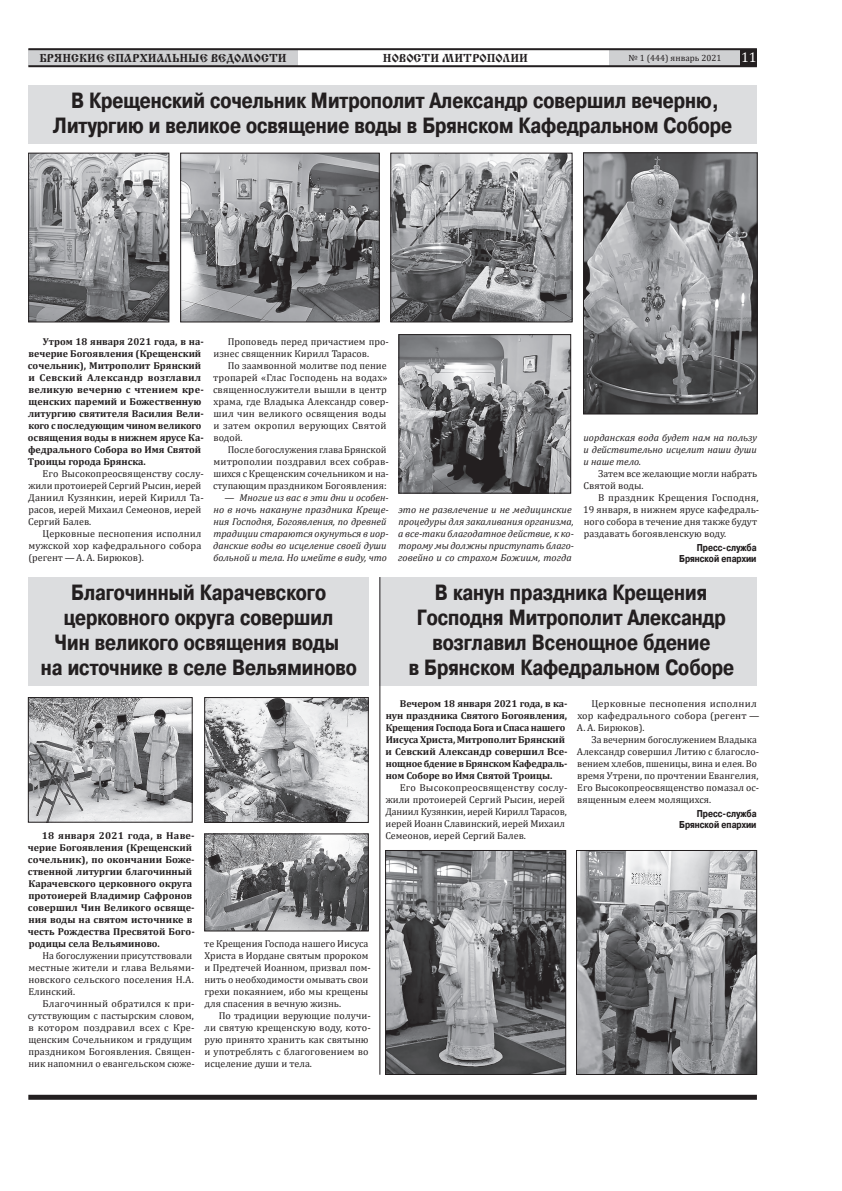
<style>
.page{position:relative;width:842px;height:1191px;background:#fff}
.page>*{position:absolute;margin:0;border:0;box-sizing:border-box;transform-origin:0 0}
.t1{font:700 22px/25px "Pragmatica Cond C";color:#231f20;text-align:center}
.t2{font:14px "Cambria";color:#fff}
.t3{font:12px "Cyrillic Old";color:#231f20}
.t4{font:10px/12px "Cambria";color:#231f20}
.t5{font:700 10px/12px "Cambria";color:#231f20}
.t6{font:italic 10px/12px "Cambria";color:#231f20}
.t7{font:700 10px/11px "Pragmatica Cond C";color:#231f20;text-align:right}
.t8{font:9px "Cambria";color:#231f20}
</style>
<div class="page">
<div style="left:609px;top:50px;width:132px;height:16px;background:#cfd0d2"></div>
<div style="left:28px;top:49px;width:270px;height:17px;background:#cfd0d2"></div>
<hr style="left:28px;top:48px;width:729px;height:2px;background:#231f20">
<hr style="left:28px;top:65px;width:729px;height:2px;background:#231f20">
<div style="left:741px;top:50px;width:16px;height:16px;background:#231f20"></div>
<div style="left:28px;top:1094px;width:729px;height:5px;background:#231f20"></div>
<div style="left:28px;top:85px;width:729px;height:58px;background:#dcdddf"></div>
<div style="left:28px;top:577px;width:341px;height:108px;background:#dcdddf"></div>
<div style="left:380px;top:577px;width:377px;height:108px;background:#dcdddf"></div>
<img style="left:30px;top:155px;width:137px;height:165px">
<div style="left:28px;top:153px;width:141px;height:169px;border:1px solid #231f20"></div>
<img style="left:392px;top:155px;width:178px;height:165px">
<div style="left:390px;top:153px;width:182px;height:169px;border:1px solid #231f20"></div>
<img style="left:182px;top:155px;width:195px;height:165px">
<div style="left:180px;top:153px;width:199px;height:169px;border:1px solid #231f20"></div>
<img style="left:401px;top:336px;width:168px;height:155px">
<div style="left:399px;top:334px;width:172px;height:159px;border:1px solid #231f20"></div>
<img style="left:585px;top:155px;width:170px;height:257px">
<div style="left:583px;top:153px;width:174px;height:261px;border:1px solid #231f20"></div>
<img style="left:30px;top:699px;width:160px;height:121px">
<div style="left:28px;top:697px;width:164px;height:125px;border:1px solid #231f20"></div>
<img style="left:206px;top:699px;width:161px;height:121px">
<div style="left:204px;top:697px;width:165px;height:125px;border:1px solid #231f20"></div>
<img style="left:206px;top:835px;width:161px;height:94px">
<div style="left:204px;top:833px;width:165px;height:98px;border:1px solid #231f20"></div>
<img style="left:387px;top:852px;width:177px;height:220px">
<div style="left:385px;top:850px;width:181px;height:224px;border:1px solid #231f20"></div>
<img style="left:578px;top:852px;width:177px;height:220px">
<div style="left:576px;top:850px;width:181px;height:224px;border:1px solid #231f20"></div>
<hr style="left:380px;top:577px;width:1px;height:497px;background:#231f20">
<p class="t3" style="left:39px;top:51px;width:249px">БРЯНСКИЕ ЕПАРХИАЛЬНЫЕ ВЕДОМОСТИ</p>
<p class="t3" style="left:383px;top:51px;width:147px">НОВОСТИ МИТРОПОЛИИ</p>
<p class="t8" style="left:628px;top:52px;width:94px">№ 1 (444) январь 2021</p>
<h2 class="t2" style="left:741px;top:49px;width:17px">11</h2>
<h1 class="t1" style="left:53px;top:88px;width:680px">В Крещенский сочельник Митрополит Александр совершил вечерню,<br>Литургию и великое освящение воды в Брянском Кафедральном Соборе</h1>
<p class="t5" style="left:28px;top:335px;width:177px;text-indent:15px">Утром 18 января 2021 года, в на&shy;вечерие Богоявления (Крещенский сочельник), Митрополит Брянский и Севский Александр возглавил великую вечерню с чтением кре&shy;щенских паремий и Божественную литургию святителя Василия Вели&shy;кого с последующим чином великого освящения воды в нижнем ярусе Ка&shy;федрального Собора во Имя Святой<br>Троицы города Брянска.</p>
<p class="t4" style="left:28px;top:467px;width:177px;text-indent:14px">Его Высокопреосвященству сослу&shy;жили протоиерей Сергий Рысин, иерей<br>Даниил Кузянкин, иерей Кирилл Та&shy;расов, иерей Михаил Семеонов, иерей<br>Сергий Балев.</p>
<p class="t4" style="left:28px;top:527px;width:175px;text-align:justify;text-indent:14px">Церковные песнопения исполнил мужской хор кафедрального собора (регент — А. А. Бирюков).</p>
<p class="t4" style="left:213px;top:335px;width:177px;text-indent:14px">Проповедь перед причастием про&shy;изнес священник Кирилл Тарасов.</p>
<p class="t4" style="left:213px;top:359px;width:177px;text-indent:15px">По заамвонной молитве под пение тропарей «Глас Господень на водах» священнослужители вышли в центр храма, где Владыка Александр совер&shy;шил чин великого освящения воды и затем окропил верующих Святой водой.</p>
<p class="t4" style="left:213px;top:443px;width:177px;text-indent:15px">После богослужения глава Брянской митрополии поздравил всех собрав&shy;шихся с Крещенским сочельником и на&shy;ступающим праздником Богоявления:</p>
<p class="t6" style="left:213px;top:491px;width:177px;text-indent:11px">— Многие из вас в эти дни и особен&shy;но в ночь накануне праздника Креще&shy;ния Господня, Богоявления, по древней традиции стараются окунуться в иор&shy;данские воды во исцеление своей души больной и тела. Но имейте в виду, что</p>
<p class="t6" style="left:398px;top:503px;width:177px">это не развлечение и не медицинские процедуры для закаливания организма, а -все-таки благодатное действие, к ко&shy;торому мы должны приступать благо&shy;говейно и со страхом Божиим, тогда</p>
<p class="t6" style="left:583px;top:431px;width:175px;text-align:justify">иорданская вода будет нам на пользу и действительно исцелит наши души и наше тело.</p>
<p class="t4" style="left:584px;top:467px;width:175px;text-indent:14px">Затем все желающие могли набрать<br>Святой воды.</p>
<p class="t4" style="left:583px;top:491px;width:178px;text-indent:15px">В праздник Крещения Господня, 19 января, в нижнем ярусе кафедраль&shy;ного собора в течение дня также будут раздавать богоявленскую воду.</p>
<p class="t7" style="left:679px;top:542px;width:79px">Пресс-служба<br>Брянской епархии</p>
<h1 class="t1" style="left:41px;top:580px;width:318px">Благочинный Карачевского церковного округа совершил<br>Чин великого освящения воды<br>на источнике в селе Вельяминово</h1>
<p class="t5" style="left:28px;top:829px;width:169px;text-indent:14px">18 января 2021 года, в Наве&shy;черие Богоявления (Крещенский сочельник), по окончании Боже&shy;ственной литургии благочинный<br>Карачевского церковного округа протоиерей Владимир Сафронов совершил Чин Великого освяще&shy;ния воды на святом источнике в честь Рождества Пресвятой Бого&shy;родицы села Вельяминово.</p>
<p class="t4" style="left:28px;top:949px;width:168px;text-indent:14px">На богослужении присутствовали местные жители и глава Вельями&shy;новского сельского поселения Н.А.<br>Елинский.</p>
<p class="t4" style="left:28px;top:997px;width:168px;text-indent:15px">Благочинный обратился к при&shy;сутствующим с пастырским словом, в котором поздравил всех с Кре&shy;щенским Сочельником и грядущим праздником Богоявления. Священ&shy;ник напомнил о евангельском сюже-</p>
<p class="t4" style="left:204px;top:937px;width:168px">те Крещения Господа нашего Иисуса<br>Христа в Иордане святым пророком и Предтечей Иоанном, призвал пом&shy;нить о необходимости омывать свои грехи покаянием, ибо мы крещены для спасения в вечную жизнь.</p>
<p class="t4" style="left:204px;top:1009px;width:168px;text-indent:15px">По традиции верующие получи&shy;ли святую крещенскую воду, кото&shy;рую принято хранить как святыню и употреблять с благоговением во исцеление души и тела.</p>
<h1 class="t1" style="left:409px;top:580px;width:327px">В канун праздника Крещения<br>Господня Митрополит Александр возглавил Всенощное бдение<br>в Брянском Кафедральном Соборе</h1>
<p class="t5" style="left:386px;top:697px;width:183px;text-indent:14px">Вечером 18 января 2021 года, в ка&shy;нун праздника Святого Богоявления, Крещения Господа Бога и Спаса нашего Иисуса Христа, Митрополит Брянский и Севский Александр совершил Все&shy;нощное бдение в Брянском Кафедраль&shy;ном Соборе во Имя Святой Троицы.</p>
<p class="t4" style="left:385px;top:781px;width:184px;text-indent:14px">Его Высокопреосвященству сослу&shy;жили протоиерей Сергий Рысин, иерей Даниил Кузянкин, иерей Кирилл Тарасов, иерей Иоанн Славинский, иерей Михаил Семеонов, иерей Сергий Балев.</p>
<p class="t4" style="left:577px;top:697px;width:184px;text-indent:14px">Церковные песнопения исполнил хор кафедрального собора (регент —<br>А. А. Бирюков).</p>
<p class="t4" style="left:577px;top:733px;width:184px;text-indent:15px">За вечерним богослужением Владыка Александр совершил Литию с благосло&shy;вением хлебов, пшеницы, вина и елея. Во время Утрени, по прочтении Евангелия, Его Высокопреосвященство помазал ос&shy;вященным елеем молящихся.</p>
<p class="t7" style="left:679px;top:807px;width:79px">Пресс-служба<br>Брянской епархии</p>
</div>
